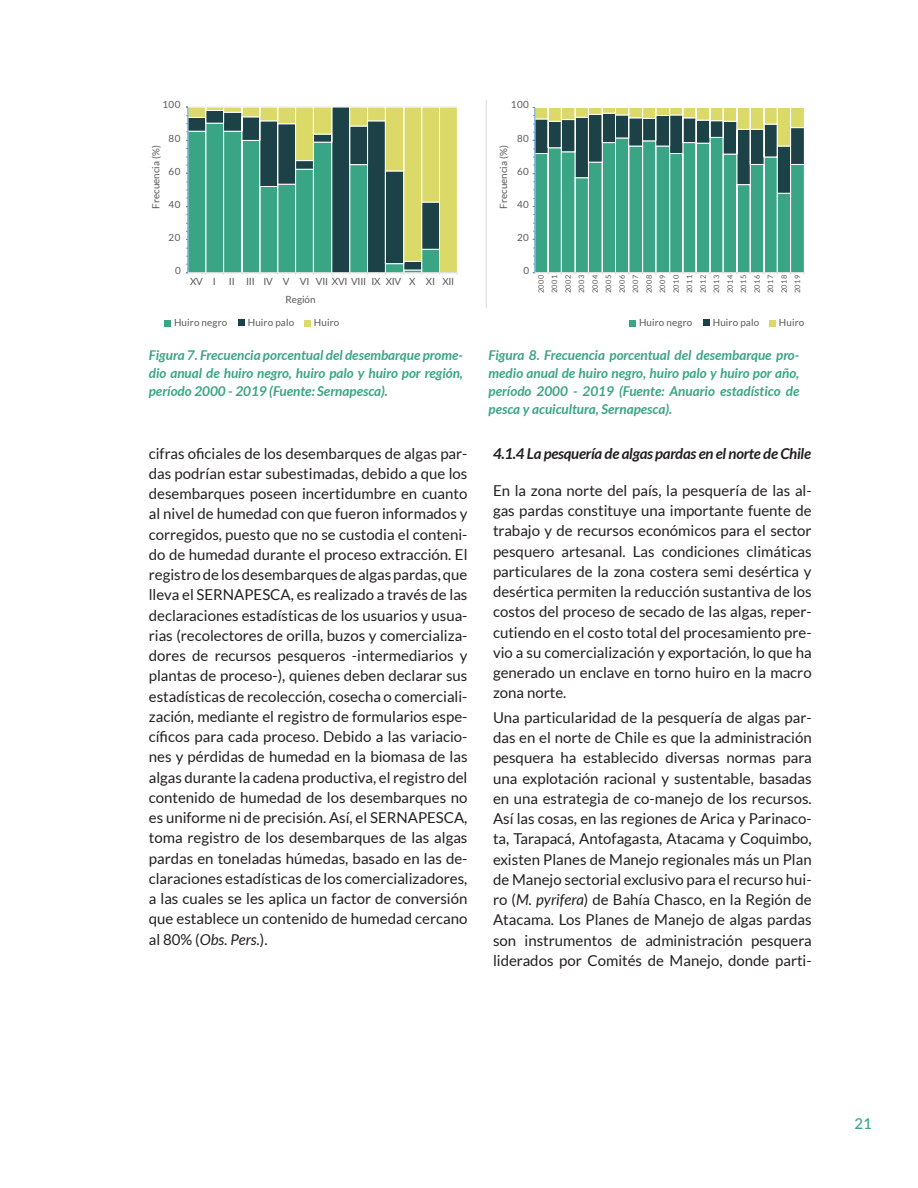
<style>
.page{position:relative;width:918px;height:1188px;background:#fff}
.page>*{position:absolute;margin:0;border:0;box-sizing:border-box;transform-origin:0 0}
.t1{font:15px/20.2px "Lato";color:#231f20;text-align:justify}
.t2{font:italic 700 15px "Lato";letter-spacing:-.02em;color:#231f20}
.t3{font:500 15px "Lato";color:#39a584}
.t4{font:italic 700 13.5px/18px "Lato";color:#39a584;text-align:justify}
.t5{font:9.9px "Lato";letter-spacing:.015em;color:#595959}
.t6{font:9.9px "Lato";letter-spacing:-.025em;color:#595959}
.t7{font:7.35px/13.5px "Lato";letter-spacing:.04em;color:#595959;text-align:justify}
.s1{font-style:italic}
</style>
<div class="page">
<svg style="left:440px;top:107px;width:18px;height:166px;background:#dddb70"></svg>
<hr style="left:188px;top:272px;width:269px;height:1px;background:#d9d9d9">
<svg style="left:186px;top:107px;width:254px;height:168px;background:#5e9976"></svg>
<div style="left:164px;top:320px;width:7px;height:7px;background:#39a584"></div>
<div style="left:238px;top:320px;width:7px;height:6px;background:#1c4147"></div>
<div style="left:304px;top:320px;width:7px;height:7px;background:#dbd967"></div>
<div style="left:629px;top:320px;width:7px;height:7px;background:#39a584"></div>
<div style="left:703px;top:320px;width:7px;height:6px;background:#1c4147"></div>
<div style="left:769px;top:320px;width:7px;height:7px;background:#dbd967"></div>
<svg style="left:533px;top:107px;width:272px;height:167px;background:#5aa388"></svg>
<hr style="left:486px;top:100px;width:1px;height:208px;background:#d9d9d9">
<p class="t5" style="left:163px;top:99px;width:19px">100</p>
<p class="t5" style="left:511px;top:99px;width:19px">100</p>
<p class="t5" style="left:169px;top:133px;width:13px">80</p>
<p class="t5" style="left:517px;top:133px;width:13px">80</p>
<p class="t5" style="left:150px;top:209px;width:65px;rotate:-90deg">Frecuencia (%)</p>
<p class="t5" style="left:169px;top:166px;width:13px">60</p>
<p class="t5" style="left:169px;top:199px;width:13px">40</p>
<p class="t5" style="left:498px;top:209px;width:65px;rotate:-90deg">Frecuencia (%)</p>
<p class="t5" style="left:517px;top:166px;width:13px">60</p>
<p class="t5" style="left:517px;top:199px;width:13px">40</p>
<p class="t5" style="left:169px;top:232px;width:13px">20</p>
<p class="t5" style="left:517px;top:232px;width:13px">20</p>
<p class="t5" style="left:175px;top:265px;width:7px">0</p>
<p class="t5" style="left:190px;top:276px;width:27px">XV I</p>
<p class="t6" style="left:229px;top:276px;width:227px">II III IV V VI VII XVI VIII IX XIV X XI XII</p>
<p class="t5" style="left:524px;top:265px;width:7px">0</p>
<p class="t7" style="left:534px;top:293px;width:20px;rotate:-90deg">2000<br>2001<br>2002<br>2003<br>2004<br>2005<br>2006<br>2007<br>2008<br>2009<br>2010<br>2011<br>2012<br>2013<br>2014<br>2015<br>2016<br>2017<br>2018<br>2019</p>
<p class="t5" style="left:286px;top:294px;width:32px">Región</p>
<p class="t5" style="left:174px;top:317px;width:55px">Huiro negro</p>
<p class="t5" style="left:248px;top:317px;width:48px">Huiro palo</p>
<p class="t5" style="left:314px;top:317px;width:27px">Huiro</p>
<p class="t5" style="left:639px;top:317px;width:55px">Huiro negro</p>
<p class="t5" style="left:713px;top:317px;width:48px">Huiro palo</p>
<p class="t5" style="left:779px;top:317px;width:27px">Huiro</p>
<p class="t4" style="left:149px;top:346px;width:316px">Figura 7. Frecuencia porcentual del desembarque prome&shy;dio anual de huiro negro, huiro palo y huiro por región, período 2000 - 2019 (Fuente: Sernapesca).</p>
<p class="t4" style="left:489px;top:346px;width:312px">Figura 8. Frecuencia porcentual del desembarque pro&shy;medio anual de huiro negro, huiro palo y huiro por año, período 2000 - 2019 (Fuente: Anuario estadístico de pesca y acuicultura, Sernapesca).</p>
<p class="t1" style="left:149px;top:443px;width:320px">cifras oficiales de los desembarques de algas par&shy;das podrían estar subestimadas, debido a que los desembarques poseen incertidumbre en cuanto al nivel de humedad con que fueron informados y corregidos, puesto que no se custodia el conteni&shy;do de humedad durante el proceso extracción. El registro de los desembarques de algas pardas, que lleva el SERNAPESCA, es realizado a través de las declaraciones estadísticas de los usuarios y usua&shy;rias (recolectores de orilla, buzos y comercializa&shy;dores de recursos pesqueros -intermediarios y plantas de proceso-), quienes deben declarar sus estadísticas de recolección, cosecha o comerciali&shy;zación, mediante el registro de formularios espe&shy;cíficos para cada proceso. Debido a las variacio&shy;nes y pérdidas de humedad en la biomasa de las algas durante la cadena productiva, el registro del contenido de humedad de los desembarques no es uniforme ni de precisión. Así, el SERNAPESCA, toma registro de los desembarques de las algas pardas en toneladas húmedas, basado en las de&shy;claraciones estadísticas de los comercializadores, a las cuales se les aplica un factor de conversión que establece un contenido de humedad cercano al 80% (<span class="s1">Obs. Pers.</span>).</p>
<p class="t2" style="left:493px;top:444px;width:320px">4.1.4 La pesquería de algas pardas en el norte de Chile</p>
<p class="t1" style="left:493px;top:480px;width:320px">En la zona norte del país, la pesquería de las al&shy;gas pardas constituye una importante fuente de trabajo y de recursos económicos para el sector pesquero artesanal. Las condiciones climáticas particulares de la zona costera semi desértica y desértica permiten la reducción sustantiva de los costos del proceso de secado de las algas, reper&shy;cutiendo en el costo total del procesamiento pre&shy;vio a su comercialización y exportación, lo que ha generado un enclave en torno huiro en la macro zona norte.</p>
<p class="t1" style="left:493px;top:707px;width:320px">Una particularidad de la pesquería de algas par&shy;das en el norte de Chile es que la administración pesquera ha establecido diversas normas para una explotación racional y sustentable, basadas en una estrategia de co-manejo de los recursos.<br>Así las cosas, en las regiones de Arica y Parinaco&shy;ta, Tarapacá, Antofagasta, Atacama y Coquimbo, existen Planes de Manejo regionales más un Plan de Manejo sectorial exclusivo para el recurso hui&shy;ro (<span class="s1">M. pyrifera</span>) de Bahía Chasco, en la Región de Atacama. Los Planes de Manejo de algas pardas son instrumentos de administración pesquera liderados por Comités de Manejo, donde parti-</p>
<p class="t3" style="left:855px;top:1113px;width:19px">21</p>
</div>
